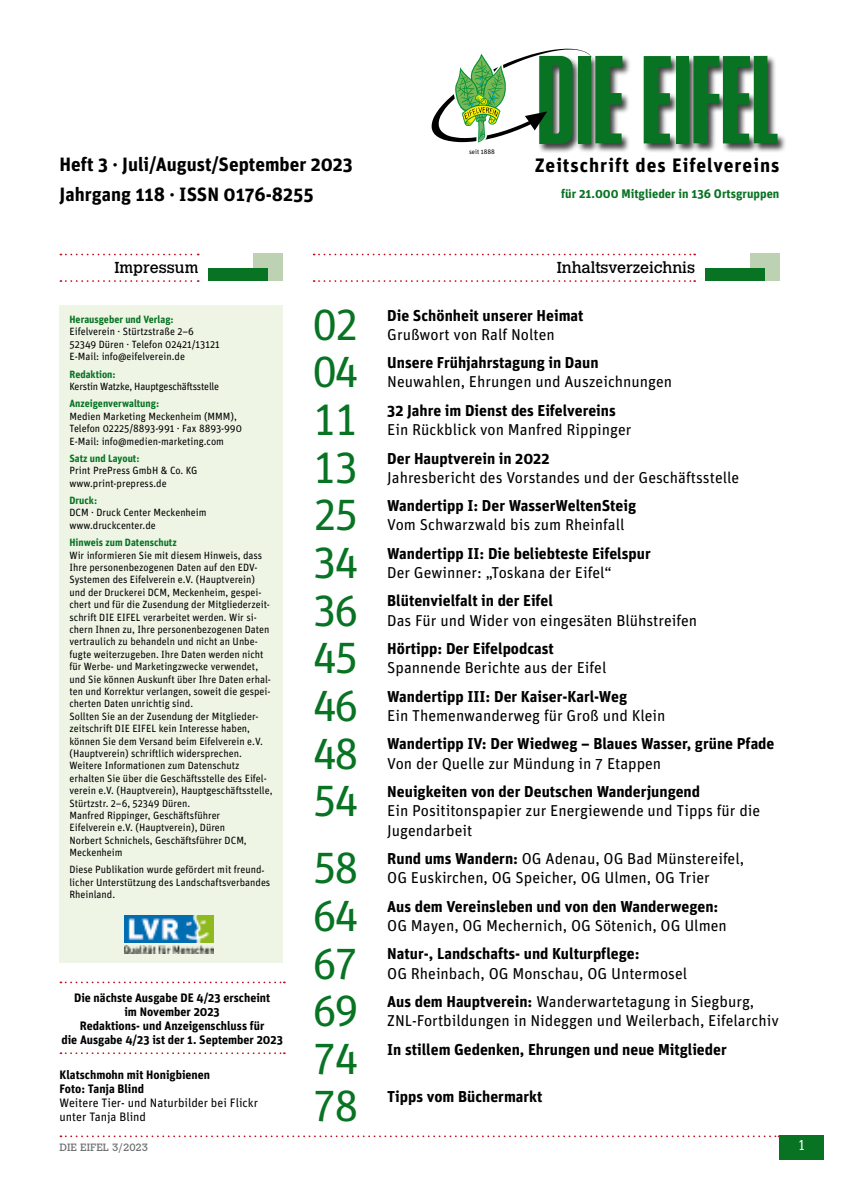
<style>
.page{position:relative;width:844px;height:1181px;background:#fff}
.page>*{position:absolute;margin:0;border:0;box-sizing:border-box;transform-origin:0 0}
.t1{font:43.75px "Unit OT";letter-spacing:-.05em;color:#087323}
.t2{font:700 19.43px "Unit OT";letter-spacing:.05em;color:#000}
.t3{font:700 19.25px/29.2px "Unit OT";color:#000}
.t4{font:15.75px/19.2px "Unit OT";color:#000}
.t5{font:700 15.75px "Unit OT";color:#000}
.t6{font:15.75px "Calvert";color:#000}
.t7{font:300 14px "Calvert";color:#fff}
.t8{font:700 12.42px "Unit OT";color:#087323}
.t9{font:700 12.25px/14px "Unit OT";color:#000}
.t10{font:12.25px/14px "Unit OT";color:#000}
.t11{font:10.5px/12.4px "Unit OT";color:#000;scale:.96 1}
.t12{font:700 10.5px "Unit OT";color:#087323;scale:.96 1}
.t13{font:10.5px "Unit OT";letter-spacing:-.02em;color:#000;scale:.96 1}
.t14{font:10.5px "Calvert";color:#707172}
.t15{font:6.48px "Unit OT";color:#000}
.s1{font-weight:700}
</style>
<div class="page">
<svg style="left:60px;top:1135px;width:719px;height:2px"></svg>
<div style="left:537px;top:54px;width:249px;height:99px;background:#000;opacity:.75"></div>
<div style="left:676px;top:56px;width:12px;height:87px;background:#087323"></div>
<svg style="left:643px;top:56px;width:27px;height:87px;background:#3a854d"></svg>
<svg style="left:693px;top:56px;width:84px;height:87px;background:#4d8d5d"></svg>
<svg style="left:60px;top:254px;width:139px;height:1px"></svg>
<svg style="left:60px;top:280px;width:139px;height:2px"></svg>
<div style="left:779px;top:1135px;width:44px;height:25px;background:#087323"></div>
<div style="left:253px;top:254px;width:30px;height:27px;background:#bdd1b3"></div>
<div style="left:208px;top:269px;width:60px;height:12px;background:#087323"></div>
<svg style="left:313px;top:254px;width:382px;height:1px"></svg>
<svg style="left:313px;top:280px;width:382px;height:2px"></svg>
<div style="left:749px;top:254px;width:30px;height:27px;background:#bdd1b3"></div>
<div style="left:704px;top:269px;width:60px;height:12px;background:#087323"></div>
<svg style="left:431px;top:49px;width:191px;height:96px"></svg>
<div style="left:60px;top:305px;width:223px;height:658px;background:#eef5e5"></div>
<img style="left:124px;top:945px;width:90px;height:8px">
<img style="left:124px;top:916px;width:90px;height:26px">
<svg style="left:60px;top:1052px;width:225px;height:2px"></svg>
<svg style="left:60px;top:981px;width:225px;height:2px"></svg>
<h3 class="t3" style="left:60px;top:150px;width:294px">Heft 3 · Juli/August/September 2023<br>Jahrgang 118 · ISSN 0176-8255</h3>
<p class="t15" style="left:469px;top:148px;width:27px">seit 1888</p>
<h2 class="t2" style="left:534px;top:153px;width:246px">Zeitschrift des Eifelvereins</h2>
<p class="t8" style="left:561px;top:185px;width:219px">für 21.000 Mitglieder in 136 Ortsgruppen</p>
<h3 class="t6" style="left:114px;top:258px;width:86px">Impressum</h3>
<h3 class="t6" style="left:556px;top:258px;width:140px">Inhaltsverzeichnis</h3>
<p class="t12" style="left:69px;top:313px;width:110px">Herausgeber und Verlag:</p>
<p class="t11" style="left:69px;top:325px;width:158px">Eifelverein · Stürtzstraße 2–6<br>52349 Düren · Telefon 02421/13121<br>E-Mail: info@eifelverein.de</p>
<p class="t12" style="left:69px;top:367px;width:50px">Redaktion:</p>
<p class="t13" style="left:69px;top:380px;width:157px">Kerstin Watzke, Hauptgeschäftsstelle</p>
<p class="t12" style="left:69px;top:397px;width:95px">Anzeigenverwaltung:</p>
<p class="t11" style="left:69px;top:410px;width:181px">Medien Marketing Meckenheim (MMM),<br>Telefon 02225/8893-991 · Fax 8893-990<br>E-Mail: info@medien-marketing.com</p>
<p class="t12" style="left:69px;top:451px;width:74px">Satz und Layout:</p>
<p class="t11" style="left:69px;top:464px;width:135px">Print PrePress GmbH &amp; Co. KG www.print-prepress.de</p>
<p class="t12" style="left:69px;top:493px;width:30px">Druck:</p>
<p class="t11" style="left:69px;top:506px;width:144px">DCM · Druck Center Meckenheim www.druckcenter.de</p>
<p class="t12" style="left:69px;top:536px;width:113px">Hinweis zum Datenschutz</p>
<p class="t11" style="left:69px;top:548px;width:213px">Wir informieren Sie mit diesem Hinweis, dass Ihre personenbezogenen Daten auf den EDV-Systemen des Eifelverein e.V. (Hauptverein) und der Druckerei DCM, Meckenheim, gespei&shy;chert und für die Zusendung der Mitgliederzeit&shy;schrift DIE EIFEL verarbeitet werden. Wir si&shy;chern Ihnen zu, Ihre personenbezogenen Daten vertraulich zu behandeln und nicht an Unbe&shy;fugte weiterzugeben. Ihre Daten werden nicht für Werbe- und Marketingzwecke verwendet, und Sie können Auskunft über Ihre Daten erhal&shy;ten und Korrektur verlangen, soweit die gespei&shy;cherten Daten unrichtig sind.<br>Sollten Sie an der Zusendung der Mitglieder&shy;zeitschrift DIE EIFEL kein Interesse haben, können Sie dem Versand beim Eifelverein e.V. (Hauptverein) schriftlich widersprechen.<br>Weitere Informationen zum Datenschutz erhalten Sie über die Geschäftsstelle des Eifel&shy;verein e.V. (Hauptverein), Hauptgeschäftsstelle, Stürtzstr. 2–6, 52349 Düren.<br>Manfred Rippinger, Geschäftsführer<br>Eifelverein e.V. (Hauptverein), Düren<br>Norbert Schnichels, Geschäftsführer DCM, Meckenheim</p>
<p class="t11" style="left:69px;top:863px;width:211px">Diese Publikation wurde gefördert mit freund&shy;licher Unterstützung des Landschaftsverbandes<br>Rheinland.</p>
<p class="t9" style="left:61px;top:990px;width:223px;text-align:center">Die nächste Ausgabe DE 4/23 erscheint<br>im November 2023<br>Redaktions- und Anzeigenschluss für<br>die Ausgabe 4/23 ist der 1. September 2023</p>
<p class="t9" style="left:60px;top:1068px;width:152px">Klatschmohn mit Honigbienen<br>Foto: Tanja Blind</p>
<p class="t10" style="left:60px;top:1096px;width:200px">Weitere Tier- und Naturbilder bei Flickr unter Tanja Blind</p>
<h1 class="t1" style="left:313px;top:297px;width:47px">02</h1>
<h3 class="t5" style="left:387px;top:305px;width:198px">Die Schönheit unserer Heimat</h3>
<h3 class="t4" style="left:387px;top:324px;width:169px">Grußwort von Ralf Nolten</h3>
<h1 class="t1" style="left:313px;top:345px;width:47px">04</h1>
<h3 class="t5" style="left:387px;top:352px;width:213px">Unsere Frühjahrstagung in Daun</h3>
<h3 class="t4" style="left:387px;top:372px;width:286px">Neuwahlen, Ehrungen und Auszeichnungen</h3>
<h1 class="t1" style="left:313px;top:392px;width:47px">11</h1>
<h3 class="t5" style="left:387px;top:400px;width:230px">32 Jahre im Dienst des Eifelvereins</h3>
<h3 class="t4" style="left:387px;top:420px;width:245px">Ein Rückblick von Manfred Rippinger</h3>
<h1 class="t1" style="left:313px;top:440px;width:47px">13</h1>
<h3 class="t5" style="left:387px;top:448px;width:164px">Der Hauptverein in 2022</h3>
<h3 class="t4" style="left:387px;top:467px;width:353px">Jahresbericht des Vorstandes und der Geschäftsstelle</h3>
<h1 class="t1" style="left:313px;top:487px;width:47px">25</h1>
<h3 class="t5" style="left:387px;top:495px;width:250px">Wandertipp I: Der WasserWeltenSteig</h3>
<h3 class="t4" style="left:387px;top:515px;width:239px">Vom Schwarzwald bis zum Rheinfall</h3>
<h1 class="t1" style="left:313px;top:535px;width:47px">34</h1>
<h3 class="t5" style="left:387px;top:543px;width:265px">Wandertipp II: Die beliebteste Eifelspur</h3>
<h3 class="t4" style="left:387px;top:563px;width:226px">Der Gewinner: „Toskana der Eifel“</h3>
<h1 class="t1" style="left:313px;top:583px;width:47px">36</h1>
<h3 class="t5" style="left:387px;top:591px;width:167px">Blütenvielfalt in der Eifel</h3>
<h3 class="t4" style="left:387px;top:610px;width:311px">Das Für und Wider von eingesäten Blühstreifen</h3>
<h1 class="t1" style="left:313px;top:630px;width:47px">45</h1>
<h3 class="t5" style="left:387px;top:638px;width:168px">Hörtipp: Der Eifelpodcast</h3>
<h3 class="t4" style="left:387px;top:658px;width:220px">Spannende Berichte aus der Eifel</h3>
<h1 class="t1" style="left:313px;top:678px;width:47px">46</h1>
<h3 class="t5" style="left:387px;top:686px;width:241px">Wandertipp III: Der Kaiser-Karl-Weg</h3>
<h3 class="t4" style="left:387px;top:705px;width:279px">Ein Themenwanderweg für Groß und Klein</h3>
<h1 class="t1" style="left:313px;top:726px;width:47px">48</h1>
<h3 class="t5" style="left:387px;top:733px;width:388px">Wandertipp IV: Der Wiedweg – Blaues Wasser, grüne Pfade</h3>
<h3 class="t4" style="left:387px;top:753px;width:275px">Von der Quelle zur Mündung in 7 Etappen</h3>
<h1 class="t1" style="left:313px;top:773px;width:47px">54</h1>
<h3 class="t5" style="left:387px;top:781px;width:314px">Neuigkeiten von der Deutschen Wanderjungend</h3>
<h3 class="t4" style="left:387px;top:801px;width:374px">Ein Posititonspapier zur Energiewende und Tipps für die<br>Jugendarbeit</h3>
<h1 class="t1" style="left:313px;top:840px;width:47px">58</h1>
<h3 class="t4" style="left:387px;top:848px;width:358px"><span class="s1">Rund ums Wandern:</span> OG Adenau, OG Bad Münstereifel,<br>OG Euskirchen, OG Speicher, OG Ulmen, OG Trier</h3>
<h1 class="t1" style="left:313px;top:888px;width:47px">64</h1>
<h3 class="t5" style="left:387px;top:896px;width:333px">Aus dem Vereinsleben und von den Wanderwegen:</h3>
<h3 class="t4" style="left:387px;top:915px;width:341px">OG Mayen, OG Mechernich, OG Sötenich, OG Ulmen</h3>
<h1 class="t1" style="left:313px;top:935px;width:47px">67</h1>
<h3 class="t5" style="left:387px;top:943px;width:254px">Natur-, Landschafts- und Kulturpflege:</h3>
<h3 class="t4" style="left:387px;top:963px;width:301px">OG Rheinbach, OG Monschau, OG Untermosel</h3>
<h1 class="t1" style="left:313px;top:983px;width:47px">69</h1>
<h3 class="t4" style="left:387px;top:991px;width:393px"><span class="s1">Aus dem Hauptverein:</span> Wanderwartetagung in Siegburg,<br>ZNL-Fortbildungen in Nideggen und Weilerbach, Eifelarchiv</h3>
<h1 class="t1" style="left:313px;top:1031px;width:47px">74</h1>
<h3 class="t5" style="left:387px;top:1038px;width:341px">In stillem Gedenken, Ehrungen und neue Mitglieder</h3>
<h1 class="t1" style="left:313px;top:1078px;width:47px">78</h1>
<h3 class="t5" style="left:387px;top:1086px;width:157px">Tipps vom Büchermarkt</h3>
<p class="t14" style="left:60px;top:1141px;width:90px">DIE EIFEL 3/2023</p>
<h3 class="t7" style="left:797px;top:1137px;width:10px">1</h3>
</div>
